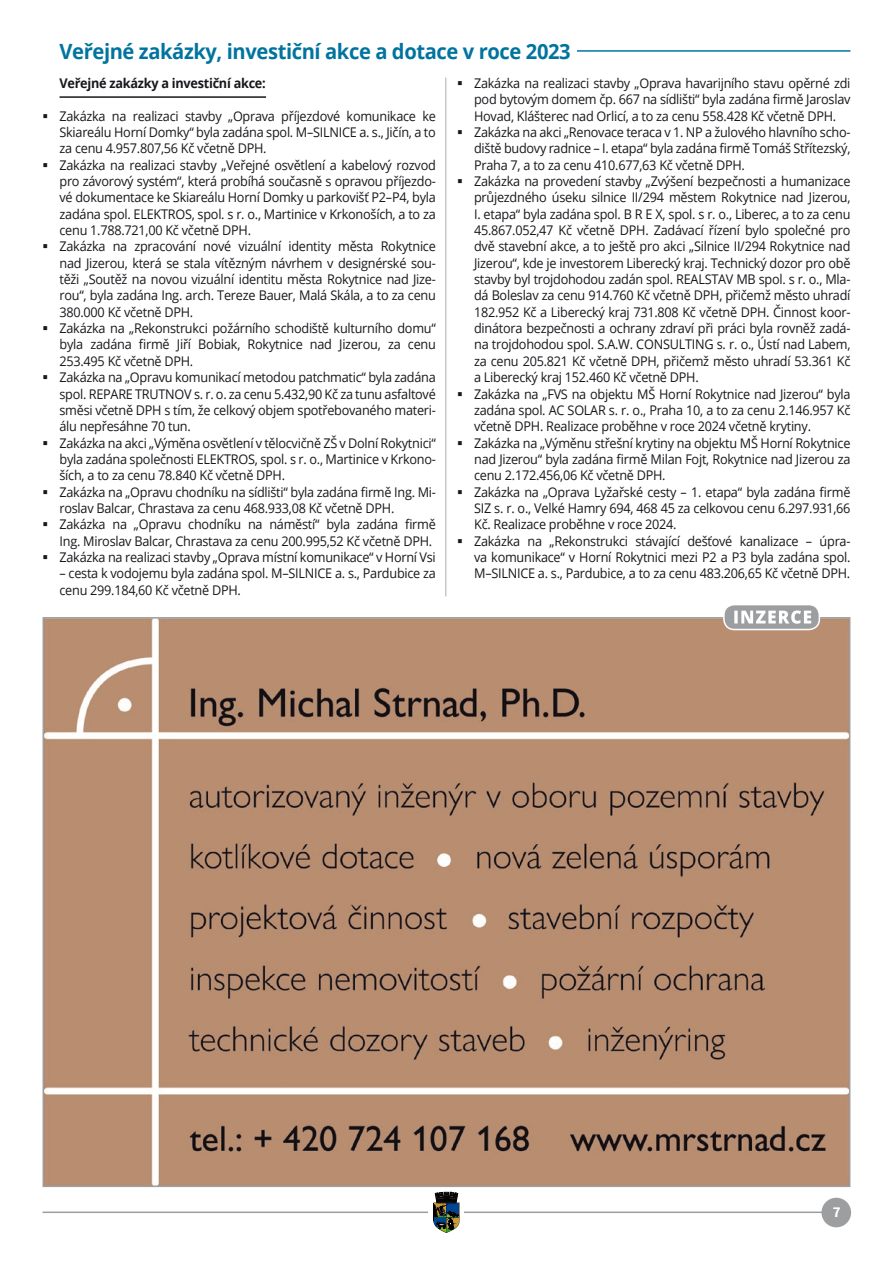
<style>
.page{position:relative;width:893px;height:1263px;background:#fff}
.page>*{position:absolute;margin:0;border:0;box-sizing:border-box;transform-origin:0 0}
.Nadpis_H2a{font:700 21px "Open Sans";letter-spacing:-.02em;color:#00749f;scale:.96 1}
.t1{font:700 15px "Source Sans Pro";color:#fff}
.t2{font:13.35px/16.4px "Open Sans";letter-spacing:-.02em;color:#1a171c;text-align:justify;scale:.95 1}
.Nadpis_H8{font:700 13.35px "Open Sans";letter-spacing:-.02em;color:#1a171c;scale:.95 1}
</style>
<div class="page">
<hr style="left:43px;top:1211px;width:807px;height:2px;background:#9d9ea0">
<div style="left:429px;top:1192px;width:35px;height:42px;background:#fff"></div>
<svg style="left:433px;top:1192px;width:27px;height:41px"></svg>
<div style="left:821px;top:1198px;width:30px;height:29px;background:#9d9ea0;border-radius:50%"></div>
<hr style="left:60px;top:96px;width:206px;height:2px;background:#1a171c">
<hr style="left:577px;top:50px;width:273px;height:2px;background:#00749f">
<img style="left:46px;top:620px;width:801px;height:564px">
<div style="left:724px;top:605px;width:95px;height:24px;background:#9d9ea0;border-radius:10px"></div>
<div style="left:723px;top:604px;width:97px;height:26px;border:2px solid #fff;border-radius:10px"></div>
<svg style="left:734px;top:610px;width:77px;height:14px"></svg>
<hr style="left:445px;top:78px;width:1px;height:518px;background:#c6c7c9">
<p class="Nadpis_H2a" style="left:60px;top:36px;width:534px">Veřejné zakázky, investiční akce a dotace v roce 2023</p>
<p class="Nadpis_H8" style="left:60px;top:74px;width:219px">Veřejné zakázky a investiční akce:</p>
<p class="t2" style="left:60px;top:107px;width:398px">Zakázka na realizaci stavby „Oprava příjezdové komunikace ke Skiareálu Horní Domky“ byla zadána spol. M–SILNICE a. s., Jičín, a to za cenu 4.957.807,56 Kč včetně DPH.</p>
<p class="t2" style="left:60px;top:156px;width:398px">Zakázka na realizaci stavby „Veřejné osvětlení a kabelový rozvod pro závorový systém“, která probíhá současně s opravou příjezdo&shy;vé dokumentace ke Skiareálu Horní Domky u parkovišť P2–P4, byla zadána spol. ELEKTROS, spol. s r. o., Martinice v Krkonoších, a to za cenu 1.788.721,00 Kč včetně DPH.</p>
<p class="t2" style="left:60px;top:238px;width:398px">Zakázka na zpracování nové vizuální identity města Rokytnice nad Jizerou, která se stala vítězným návrhem v designérské sou&shy;těži „Soutěž na novou vizuální identitu města Rokytnice nad Jize&shy;rou“, byla zadána Ing. arch. Tereze Bauer, Malá Skála, a to za cenu 380.000 Kč včetně DPH.</p>
<p class="t2" style="left:60px;top:320px;width:398px">Zakázka na „Rekonstrukci požárního schodiště kulturního domu“ byla zadána firmě Jiří Bobiak, Rokytnice nad Jizerou, za cenu 253.495 Kč včetně DPH.</p>
<p class="t2" style="left:60px;top:369px;width:398px">Zakázka na „Opravu komunikací metodou patchmatic“ byla zadána spol. REPARE TRUTNOV s. r. o. za cenu 5.432,90 Kč za tunu asfaltové směsi včetně DPH s tím, že celkový objem spotřebovaného materi&shy;álu nepřesáhne 70 tun.</p>
<p class="t2" style="left:60px;top:434px;width:398px">Zakázka na akci „Výměna osvětlení v tělocvičně ZŠ v Dolní Rokytnici“ byla zadána společnosti ELEKTROS, spol. s r. o., Martinice v Krkono&shy;ších, a to za cenu 78.840 Kč včetně DPH.</p>
<p class="t2" style="left:60px;top:483px;width:398px">Zakázka na „Opravu chodníku na sídlišti“ byla zadána firmě Ing. Mi&shy;roslav Balcar, Chrastava za cenu 468.933,08 Kč včetně DPH.</p>
<p class="t2" style="left:60px;top:516px;width:398px">Zakázka na „Opravu chodníku na náměstí“ byla zadána firmě<br>Ing. Miroslav Balcar, Chrastava za cenu 200.995,52 Kč včetně DPH.</p>
<p class="t2" style="left:60px;top:549px;width:398px">Zakázka na realizaci stavby „Oprava místní komunikace“ v Horní Vsi</p>
<p class="t2" style="left:60px;top:565px;width:398px">– cesta k vodojemu byla zadána spol. M–SILNICE a. s., Pardubice za cenu 299.184,60 Kč včetně DPH.</p>
<p class="t2" style="left:474px;top:74px;width:398px">Zakázka na realizaci stavby „Oprava havarijního stavu opěrné zdi pod bytovým domem čp. 667 na sídlišti“ byla zadána firmě Jaroslav Hovad, Klášterec nad Orlicí, a to za cenu 558.428 Kč včetně DPH.</p>
<p class="t2" style="left:474px;top:124px;width:398px">Zakázka na akci „Renovace teraca v 1. NP a žulového hlavního scho&shy;diště budovy radnice – I. etapa“ byla zadána firmě Tomáš Střítezský, Praha 7, a to za cenu 410.677,63 Kč včetně DPH.</p>
<p class="t2" style="left:474px;top:173px;width:398px">Zakázka na provedení stavby „Zvýšení bezpečnosti a humanizace průjezdného úseku silnice II/294 městem Rokytnice nad Jizerou, I. etapa“ byla zadána spol. B R E X, spol. s r. o., Liberec, a to za cenu 45.867.052,47 Kč včetně DPH. Zadávací řízení bylo společné pro dvě stavební akce, a to ještě pro akci „Silnice II/294 Rokytnice nad Jizerou“, kde je investorem Liberecký kraj. Technický dozor pro obě stavby byl trojdohodou zadán spol. REALSTAV MB spol. s r. o., Mla&shy;dá Boleslav za cenu 914.760 Kč včetně DPH, přičemž město uhradí 182.952 Kč a Liberecký kraj 731.808 Kč včetně DPH. Činnost koor&shy;dinátora bezpečnosti a ochrany zdraví při práci byla rovněž zadá&shy;na trojdohodou spol. S.A.W. CONSULTING s. r. o., Ústí nad Labem, za cenu 205.821 Kč včetně DPH, přičemž město uhradí 53.361 Kč a Liberecký kraj 152.460 Kč včetně DPH.</p>
<p class="t2" style="left:474px;top:385px;width:398px">Zakázka na „FVS na objektu MŠ Horní Rokytnice nad Jizerou“ byla zadána spol. AC SOLAR s. r. o., Praha 10, a to za cenu 2.146.957 Kč včetně DPH. Realizace proběhne v roce 2024 včetně krytiny.</p>
<p class="t2" style="left:474px;top:434px;width:398px">Zakázka na „Výměnu střešní krytiny na objektu MŠ Horní Rokytnice nad Jizerou“ byla zadána firmě Milan Fojt, Rokytnice nad Jizerou za cenu 2.172.456,06 Kč včetně DPH.</p>
<p class="t2" style="left:474px;top:483px;width:398px">Zakázka na „Oprava Lyžařské cesty – 1. etapa“ byla zadána firmě SIZ s. r. o., Velké Hamry 694, 468 45 za celkovou cenu 6.297.931,66<br>Kč. Realizace proběhne v roce 2024.</p>
<p class="t2" style="left:474px;top:532px;width:398px">Zakázka na „Rekonstrukci stávající dešťové kanalizace – úpra&shy;va komunikace“ v Horní Rokytnici mezi P2 a P3 byla zadána spol.<br>M–SILNICE a. s., Pardubice, a to za cenu 483.206,65 Kč včetně DPH.</p>
<p class="t1" style="left:833px;top:1201px;width:9px">7</p>
</div>
